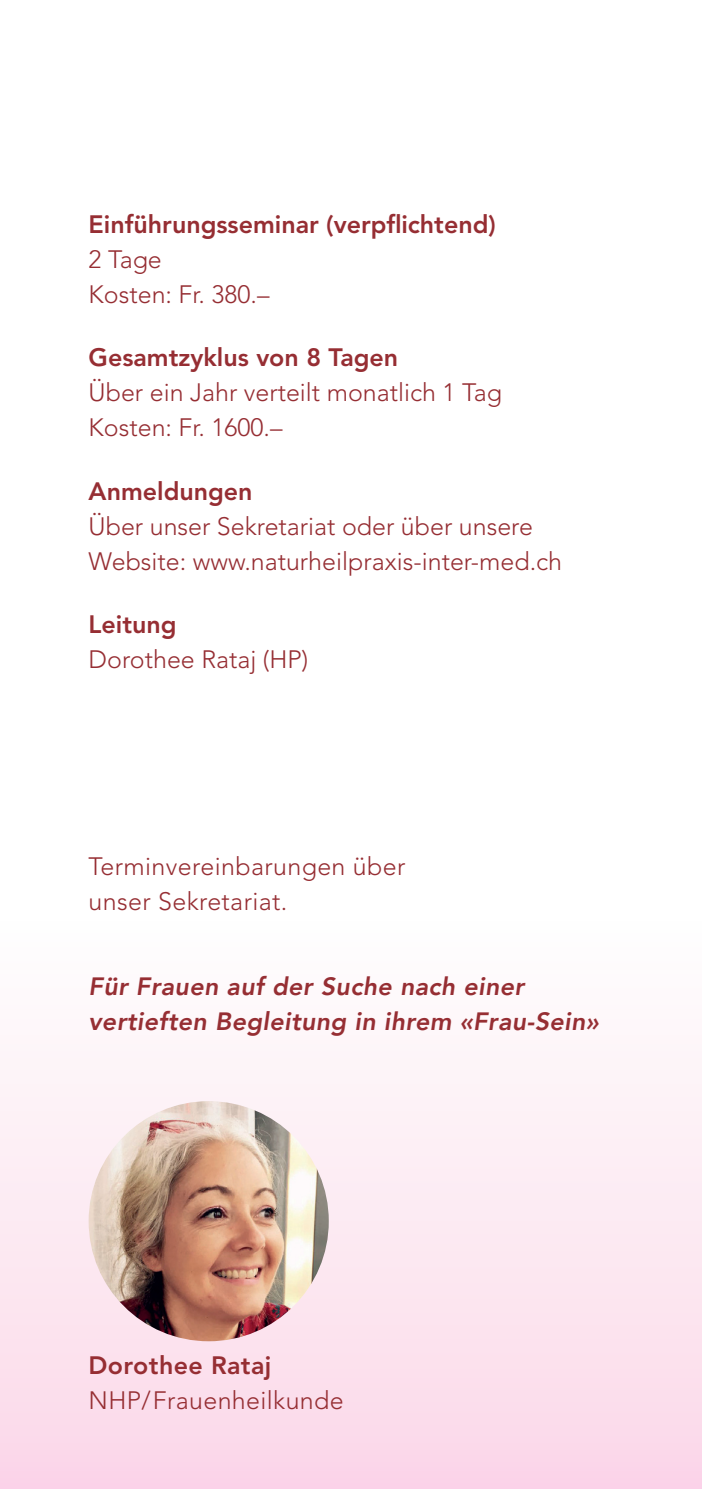
<style>
.page{position:relative;width:702px;height:1489px;background:#fff}
.page>*{position:absolute;margin:0;border:0;box-sizing:border-box;transform-origin:0 0}
.t1{font:300 25px/35px "Avenir";color:#962e33}
.t2{font:italic 800 25px/35px "Avenir";letter-spacing:.015em;color:#962e33}
.t3{font:800 25px/35px "Avenir";color:#962e33}
.s1{font-weight:300}
.s2{font-weight:800}
</style>
<div class="page">
<div style="left:0;top:918px;width:702px;height:570px;background:linear-gradient(to bottom,#fefffe,#fbd7e8)"></div>
<img style="left:89px;top:1101px;width:240px;height:240px;border-radius:120px">
<p class="t3" style="left:89px;top:207px;width:409px">Einführungsseminar (verpflichtend)<br><span class="s1">2 Tage<br>Kosten: Fr. 380.–</span></p>
<p class="t1" style="left:89px;top:340px;width:415px"><span class="s2">Gesamtzyklus von 8 Tagen<br></span>Über ein Jahr verteilt monatlich 1 Tag<br>Kosten: Fr. 1600.–</p>
<p class="t1" style="left:89px;top:473px;width:475px"><span class="s2">Anmeldungen<br></span>Über unser Sekretariat oder über unsere<br>Website: www.naturheilpraxis-inter-med.ch</p>
<p class="t1" style="left:89px;top:607px;width:221px"><span class="s2">Leitung<br></span>Dorothee Rataj (HP)</p>
<p class="t1" style="left:89px;top:849px;width:318px">Terminvereinbarungen über unser Sekretariat.</p>
<p class="t2" style="left:89px;top:968px;width:511px">Für Frauen auf der Suche nach einer vertieften Begleitung in ihrem «Frau-Sein»</p>
<p class="t1" style="left:89px;top:1348px;width:257px"><span class="s2">Dorothee Rataj<br></span>NHP/Frauenheilkunde</p>
</div>
